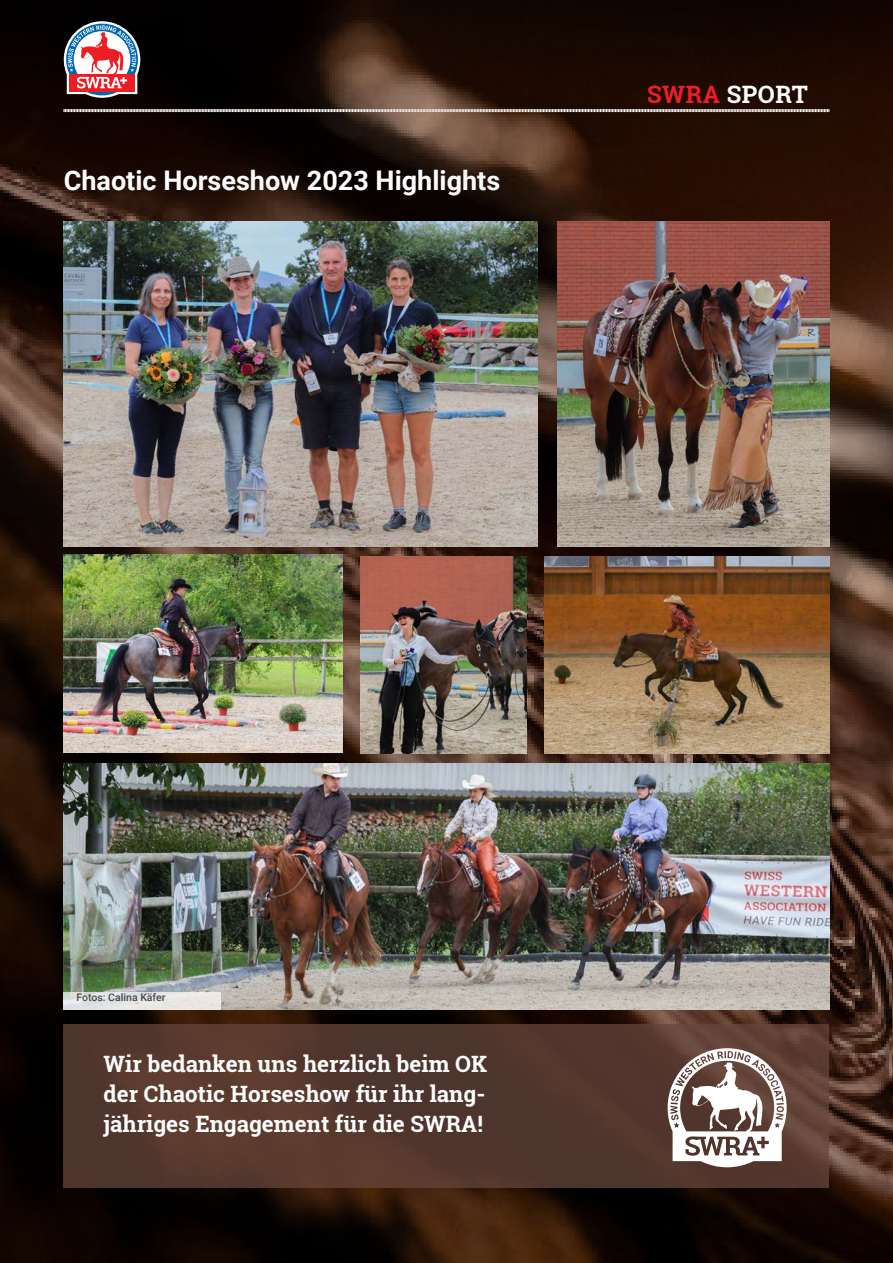
<style>
.page{position:relative;width:893px;height:1263px;background:#fff}
.page>*{position:absolute;margin:0;border:0;box-sizing:border-box;transform-origin:0 0}
.Westerner_Head{font:700 27px "Roboto";color:#fff}
.Wersterner_Kopf{font:700 24px "Roboto Slab";letter-spacing:.02em;color:#fff}
.t1{font:700 22.5px/30px "Roboto Slab";color:#fff;text-align:justify}
.t2{font:500 10.5px "Roboto";color:#231f20}
.s1{color:#ee1d23}
</style>
<div class="page">
<img style="left:0;top:0;width:893px;height:1263px">
<div style="left:64px;top:1025px;width:765px;height:163px;background:linear-gradient(to right,#53362c,#583b31)"></div>
<img style="left:64px;top:221px;width:474px;height:325px">
<img style="left:557px;top:221px;width:272px;height:325px">
<img style="left:64px;top:555px;width:278px;height:198px">
<img style="left:64px;top:763px;width:765px;height:247px">
<img style="left:544px;top:556px;width:285px;height:198px">
<img style="left:360px;top:556px;width:166px;height:198px">
<svg style="left:668px;top:1048px;width:119px;height:119px"></svg>
<svg style="left:64px;top:21px;width:76px;height:77px"></svg>
<svg style="left:63px;top:108px;width:766px;height:5px;background:#867974"></svg>
<svg style="left:64px;top:993px;width:157px;height:17px;background:#e5e5e5"></svg>
<p class="Westerner_Head" style="left:64px;top:162px;width:438px">Chaotic Horseshow 2023 Highlights</p>
<p class="Wersterner_Kopf" style="left:647px;top:78px;width:162px"><span class="s1">SWRA</span> SPORT</p>
<p class="t2" style="left:77px;top:989px;width:91px">Fotos: Calina Käfer</p>
<p class="t1" style="left:103px;top:1048px;width:385px">Wir bedanken uns herzlich beim OK der Chaotic Horseshow für ihr lang&shy;jähriges Engagement für die SWRA!</p>
</div>
